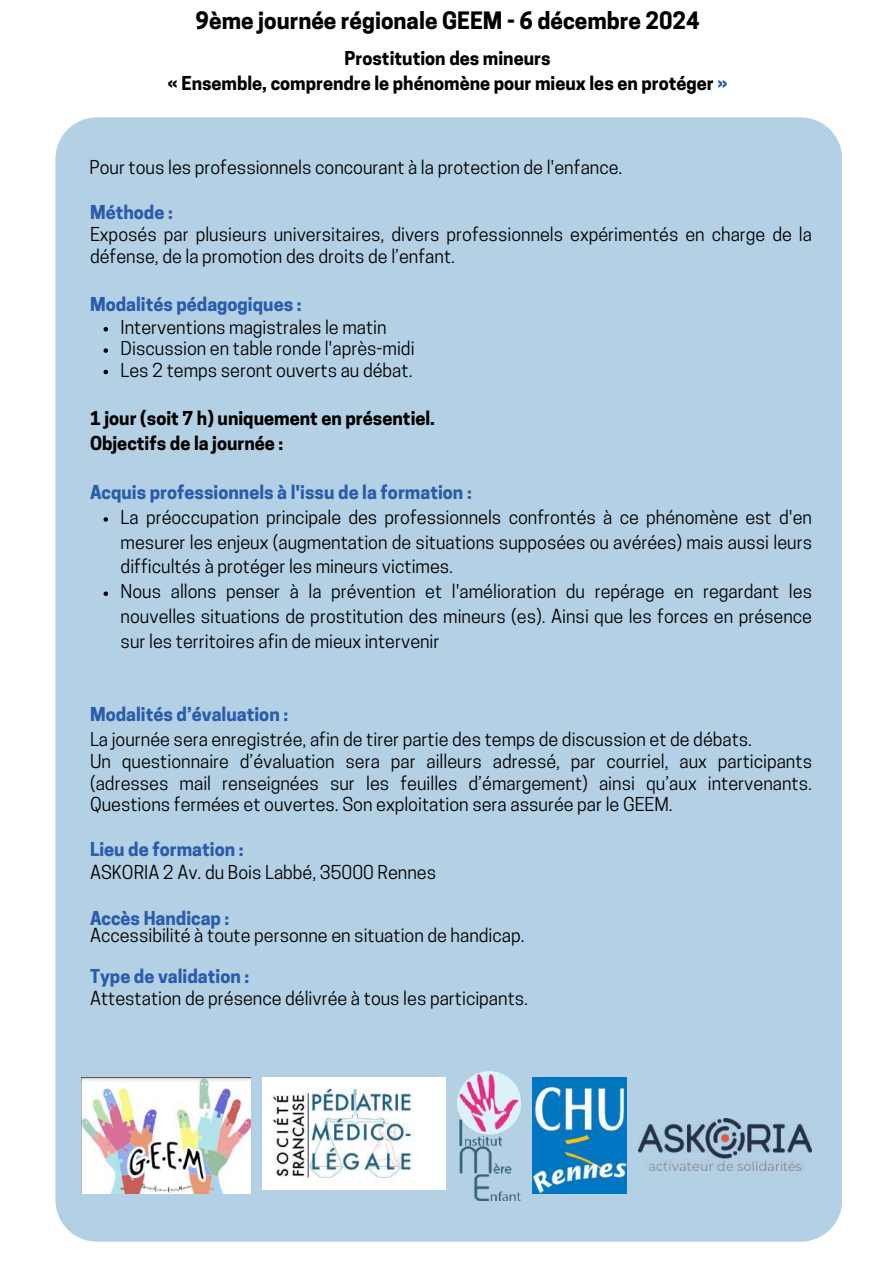
<style>
.page{position:relative;width:894px;height:1264px;background:#fff}
.page>*{position:absolute;margin:0;border:0;box-sizing:border-box;transform-origin:0 0}
.t1{font:700 22.5px "Cooper Hewitt";color:#000}
.t2{font:18px/24.8px "Cooper Hewitt";color:#000}
.t3{font:700 18px "Cooper Hewitt";color:#295caa}
.t4{font:700 18px/25px "Cooper Hewitt";color:#000;text-align:center}
.s1{color:#295caa}
</style>
<div class="page">
<div style="left:55px;top:117px;width:787px;height:1124px;background:#b4d0e4"></div>
<svg style="left:103px;top:327px;width:5px;height:4px"></svg>
<svg style="left:103px;top:348px;width:5px;height:5px"></svg>
<svg style="left:103px;top:370px;width:5px;height:4px"></svg>
<svg style="left:103px;top:517px;width:5px;height:4px"></svg>
<svg style="left:103px;top:591px;width:5px;height:5px"></svg>
<img style="left:457px;top:1070px;width:63px;height:130px">
<img style="left:263px;top:1077px;width:182px;height:112px">
<img style="left:532px;top:1077px;width:94px;height:116px">
<img style="left:638px;top:1118px;width:173px;height:52px">
<img style="left:82px;top:1077px;width:168px;height:116px">
<p class="t1" style="left:195px;top:12px;width:505px">9ème journée régionale GEEM - 6 décembre 2024</p>
<p class="t4" style="left:167px;top:48px;width:561px">Prostitution des mineurs<br>« Ensemble, comprendre le phénomène pour mieux les en protéger <span class="s1">»</span></p>
<p class="t2" style="left:89px;top:157px;width:534px">Pour tous les professionnels concourant à la protection de l'enfance.</p>
<p class="t3" style="left:90px;top:205px;width:84px">Méthode :</p>
<p class="t2" style="left:90px;top:226px;width:723px;line-height:21.3px">Exposés par plusieurs universitaires, divers professionnels expérimentés en charge de la défense, de la promotion des droits de l’enfant.</p>
<p class="t3" style="left:90px;top:298px;width:213px">Modalités pédagogiques :</p>
<p class="t2" style="left:121px;top:318px;width:295px;line-height:21.3px">Interventions magistrales le matin<br>Discussion en table ronde l'après-midi<br>Les 2 temps seront ouverts au débat.</p>
<p class="t4" style="left:90px;top:408px;width:346px;text-align:left">1 jour (soit 7 h) uniquement en présentiel.<br>Objectifs de la journée :</p>
<p class="t3" style="left:90px;top:485px;width:383px">Acquis professionnels à l'issu de la formation :</p>
<p class="t2" style="left:121px;top:507px;width:692px">La préoccupation principale des professionnels confrontés à ce phénomène est d'en mesurer les enjeux (augmentation de situations supposées ou avérées) mais aussi leurs difficultés à protéger les mineurs victimes.<br>Nous allons penser à la prévention et l'amélioration du repérage en regardant les nouvelles situations de prostitution des mineurs (es). Ainsi que les forces en présence sur les territoires afin de mieux intervenir</p>
<p class="t3" style="left:90px;top:707px;width:199px">Modalités d’évaluation :</p>
<p class="t2" style="left:90px;top:730px;width:723px;line-height:21.8px">La journée sera enregistrée, afin de tirer partie des temps de discussion et de débats.<br>Un questionnaire d’évaluation sera par ailleurs adressé, par courriel, aux participants (adresses mail renseignées sur les feuilles d’émargement) ainsi qu’aux intervenants.<br>Questions fermées et ouvertes. Son exploitation sera assurée par le GEEM.</p>
<p class="t3" style="left:90px;top:842px;width:155px">Lieu de formation :</p>
<p class="t2" style="left:90px;top:861px;width:347px">ASKORIA 2 Av. du Bois Labbé, 35000 Rennes</p>
<p class="t3" style="left:90px;top:911px;width:141px">Accès Handicap :</p>
<p class="t2" style="left:90px;top:924px;width:436px">Accessibilité à toute personne en situation de handicap.</p>
<p class="t3" style="left:90px;top:969px;width:161px">Type de validation :</p>
<p class="t2" style="left:90px;top:987px;width:439px">Attestation de présence délivrée à tous les participants.</p>
</div>
